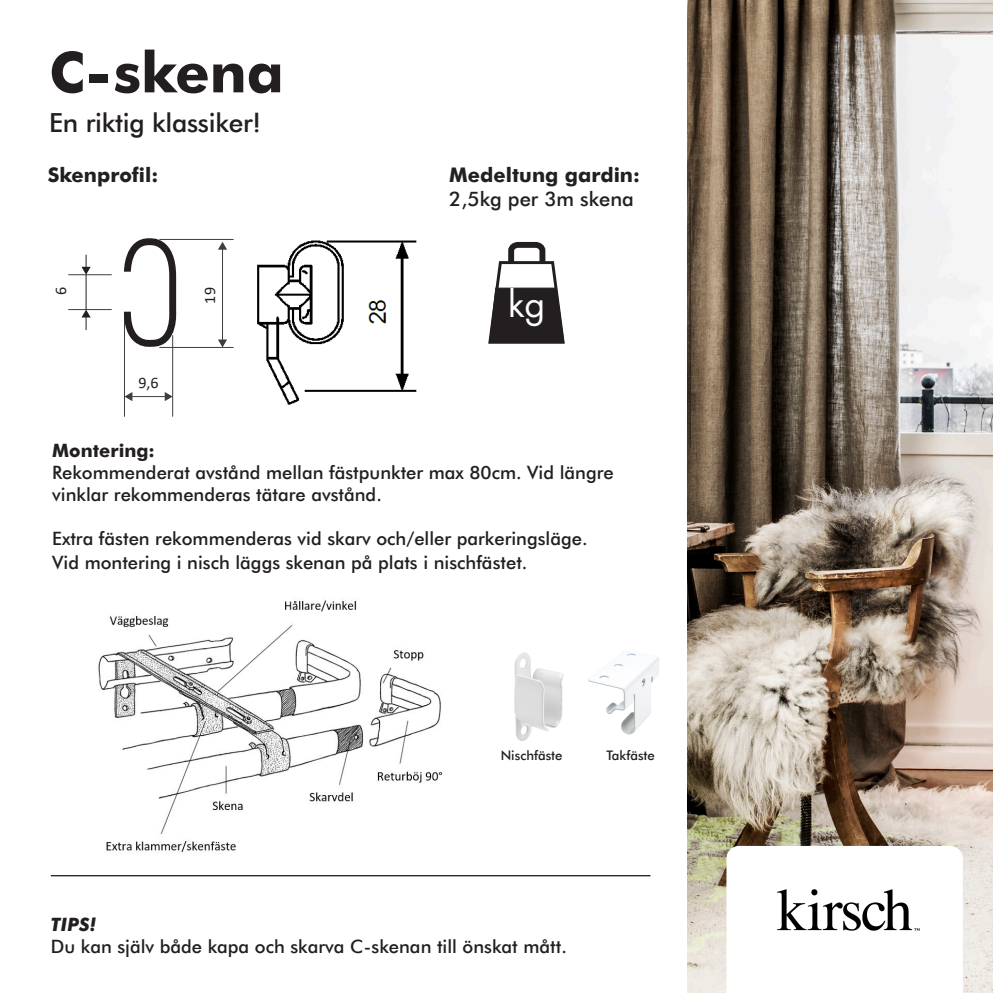
<style>
.page{position:relative;width:993px;height:993px;background:#fff}
.page>*{position:absolute;margin:0;border:0;box-sizing:border-box;transform-origin:0 0}
.t1{font:700 56.44px "Futura TL";color:#231f20}
.t2{font:35.35px "Futura";color:#fff}
.t3{font:500 26.25px "Futura TL";letter-spacing:-.01em;color:#231f20}
.t4{font:700 20.12px/24.2px "Futura TL";color:#231f20}
.t5{font:500 18.38px "Futura TL";color:#231f20}
.t6{font:700 18.38px "Futura TL";color:#231f20}
.t7{font:italic 700 18.38px "Futura TL";color:#231f20}
.t8{font:16.1px "Calibri";color:#231f20}
.t9{font:500 13.12px "Futura TL";color:#231f20}
.s1{font-weight:500}
</style>
<div class="page">
<img style="left:98px;top:600px;width:345px;height:252px">
<img style="left:514px;top:653px;width:50px;height:88px">
<img style="left:257px;top:240px;width:160px;height:165px">
<hr style="left:222px;top:248px;width:1px;height:93px;background:#3e3e3f">
<svg style="left:218px;top:242px;width:9px;height:7px"></svg>
<svg style="left:218px;top:339px;width:9px;height:8px"></svg>
<hr style="left:160px;top:239px;width:73px;height:1px;background:#3e3e3f">
<hr style="left:160px;top:347px;width:73px;height:1px;background:#3e3e3f">
<hr style="left:124px;top:312px;width:1px;height:104px;background:#3e3e3f">
<hr style="left:172px;top:335px;width:1px;height:81px;background:#3e3e3f">
<hr style="left:131px;top:396px;width:35px;height:1px;background:#3e3e3f">
<svg style="left:125px;top:392px;width:7px;height:9px"></svg>
<svg style="left:165px;top:392px;width:8px;height:9px"></svg>
<svg style="left:124px;top:239px;width:53px;height:111px"></svg>
<hr style="left:69px;top:274px;width:42px;height:1px;background:#3e3e3f">
<hr style="left:69px;top:309px;width:42px;height:1px;background:#3e3e3f">
<hr style="left:86px;top:274px;width:1px;height:35px;background:#231f20">
<svg style="left:81px;top:254px;width:10px;height:21px"></svg>
<svg style="left:81px;top:309px;width:10px;height:21px"></svg>
<svg style="left:488px;top:242px;width:77px;height:101px"></svg>
<hr style="left:51px;top:874px;width:599px;height:1px;background:#231f20">
<img style="left:588px;top:652px;width:71px;height:83px">
<img style="left:687px;top:0;width:305px;height:992px">
<hr style="left:689px;top:179px;width:1px;height:269px;background:#231f20">
<svg style="left:726px;top:845px;width:236px;height:147px"></svg>
<p class="t1" style="left:49px;top:33px;width:236px">C-skena</p>
<p class="t3" style="left:49px;top:106px;width:213px">En riktig klassiker!</p>
<p class="t4" style="left:48px;top:162px;width:112px">Skenprofil:</p>
<p class="t4" style="left:449px;top:162px;width:192px">Medeltung gardin:<br><span class="s1">2,5kg per 3m skena</span></p>
<p class="t8" style="left:50px;top:294px;width:10px;rotate:-90deg">6</p>
<p class="t2" style="left:508px;top:281px;width:39px">kg</p>
<p class="t8" style="left:198px;top:303px;width:18px;rotate:-90deg">19</p>
<p class="t8" style="left:138px;top:372px;width:22px">9,6</p>
<p class="t6" style="left:52px;top:437px;width:104px">Montering:</p>
<p class="t5" style="left:52px;top:460px;width:563px">Rekommenderat avstånd mellan fästpunkter max 80cm. Vid längre</p>
<p class="t5" style="left:52px;top:482px;width:331px">vinklar rekommenderas tätare avstånd.</p>
<p class="t5" style="left:52px;top:526px;width:536px">Extra fästen rekommenderas vid skarv och/eller parkeringsläge.</p>
<p class="t5" style="left:52px;top:550px;width:476px">Vid montering i nisch läggs skenan på plats i nischfästet.</p>
<p class="t9" style="left:500px;top:746px;width:63px">Nischfäste</p>
<p class="t9" style="left:606px;top:746px;width:50px">Takfäste</p>
<p class="t7" style="left:51px;top:911px;width:47px">TIPS!</p>
<p class="t5" style="left:51px;top:934px;width:517px">Du kan själv både kapa och skarva C-skenan till önskat mått.</p>
</div>
